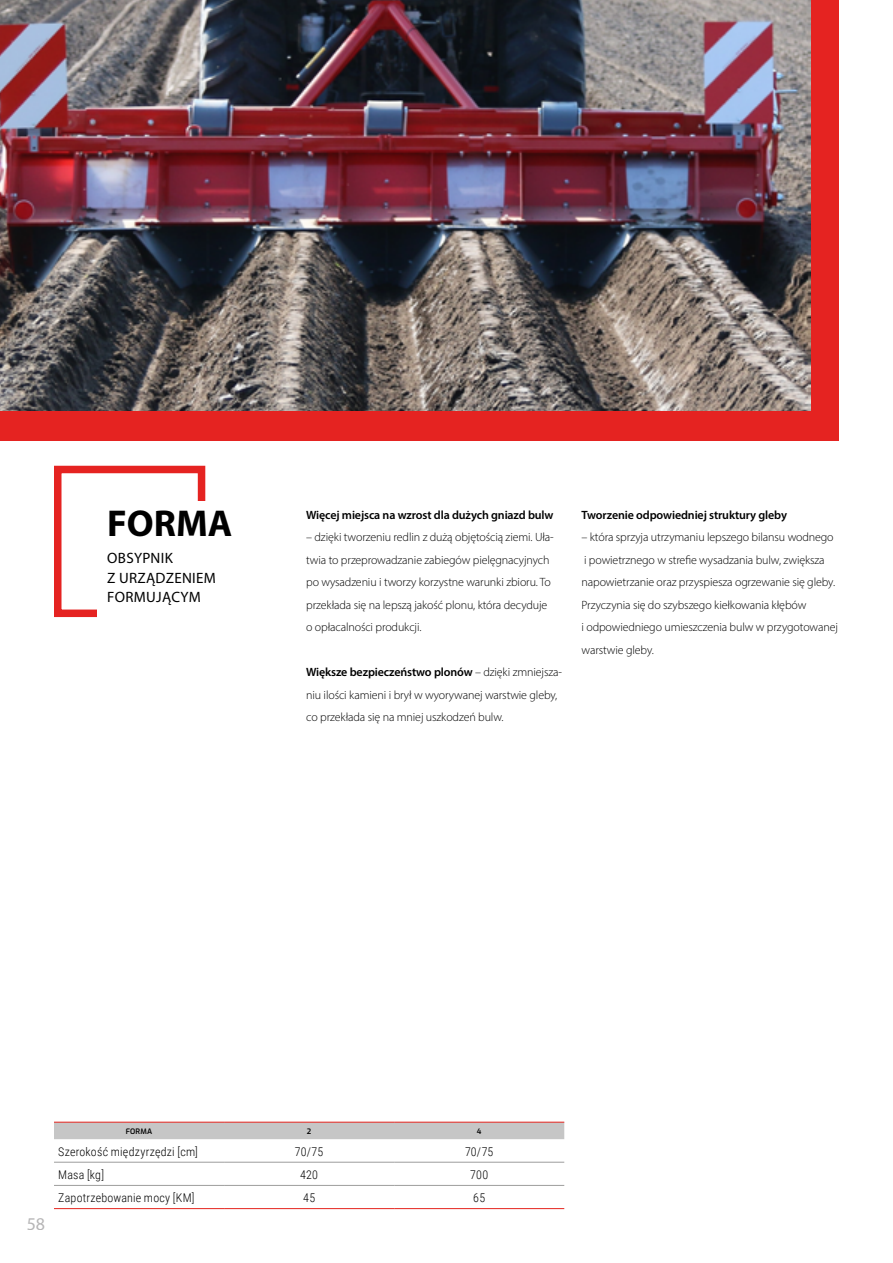
<style>
.page{position:relative;width:893px;height:1263px;background:#fff}
.page>*{position:absolute;margin:0;border:0;box-sizing:border-box;transform-origin:0 0}
.t1{font:700 37.5px "Myriad Pro";color:#000}
.t2{font:18px "Myriad Pro";color:#7a797a}
.t3{font:15px/19.5px "Myriad Pro";letter-spacing:.02em;color:#000}
.t4{font:300 12px/22.5px "Myriad Pro";letter-spacing:-.01em;color:#000}
.t5{font:300 12px "Roboto Condensed";letter-spacing:.015em;color:#000}
.t6{font:600 12px "Myriad Pro";letter-spacing:-.01em;color:#000}
.t7{font:600 7.5px "Exo";letter-spacing:.025em;color:#000}
.s1{font-weight:600}
</style>
<div class="page">
<div style="left:0;top:0;width:838px;height:440px;background:#e52321"></div>
<img style="left:0;top:0;width:810px;height:410px">
<hr style="left:892px;top:0;width:1px;height:440px;background:#e52321">
<div style="left:54px;top:466px;width:151px;height:151px;border:8px solid #e52321"></div>
<div style="left:97px;top:501px;width:139px;height:156px;background:#fff"></div>
<div style="left:54px;top:1123px;width:510px;height:16px;background:#c6c6c6"></div>
<hr style="left:54px;top:1122px;width:170px;height:1px;background:#e5231d">
<hr style="left:224px;top:1122px;width:170px;height:1px;background:#e5231d">
<hr style="left:394px;top:1122px;width:170px;height:1px;background:#e5231d">
<hr style="left:54px;top:1208px;width:170px;height:1px;background:#e5231d">
<hr style="left:224px;top:1208px;width:170px;height:1px;background:#e5231d">
<hr style="left:394px;top:1208px;width:170px;height:1px;background:#e5231d">
<hr style="left:54px;top:1162px;width:170px;height:1px;background:#9d9d9c">
<hr style="left:224px;top:1162px;width:170px;height:1px;background:#9d9d9c">
<hr style="left:394px;top:1162px;width:170px;height:1px;background:#9d9d9c">
<hr style="left:54px;top:1185px;width:170px;height:1px;background:#9d9d9c">
<hr style="left:224px;top:1185px;width:170px;height:1px;background:#9d9d9c">
<hr style="left:394px;top:1185px;width:170px;height:1px;background:#9d9d9c">
<h1 class="t1" style="left:107px;top:499px;width:127px">FORMA</h1>
<p class="t3" style="left:107px;top:548px;width:110px">OBSYPNIK<br>Z URZĄDZENIEM<br>FORMUJĄCYM</p>
<p class="t6" style="left:306px;top:507px;width:249px">Więcej miejsca na wzrost dla dużych gniazd bulw</p>
<p class="t4" style="left:306px;top:526px;width:249px">– dzięki tworzeniu redlin z dużą objętością ziemi. Uła&shy;twia to przeprowadzanie zabiegów pielęgnacyjnych po wysadzeniu i tworzy korzystne warunki zbioru. To przekłada się na lepszą jakość plonu, która decyduje o opłacalności produkcji.</p>
<p class="t4" style="left:306px;top:661px;width:257px"><span class="s1">Większe bezpieczeństwo plonów</span> – dzięki zmniejsza&shy;niu ilości kamieni i brył w wyorywanej warstwie gleby, co przekłada się na mniej uszkodzeń bulw.</p>
<p class="t6" style="left:582px;top:507px;width:207px">Tworzenie odpowiedniej struktury gleby</p>
<p class="t4" style="left:582px;top:526px;width:258px">– która sprzyja utrzymaniu lepszego bilansu wodnego i powietrznego w strefie wysadzania bulw, zwiększa napowietrzanie oraz przyspiesza ogrzewanie się gleby.<br>Przyczynia się do szybszego kiełkowania kłębów<br>i odpowiedniego umieszczenia bulw w przygotowanej warstwie gleby.</p>
<h2 class="t2" style="left:26px;top:1212px;width:20px">58</h2>
<p class="t7" style="left:126px;top:1126px;width:28px">FORMA</p>
<p class="t7" style="left:307px;top:1126px;width:6px">2</p>
<p class="t7" style="left:477px;top:1126px;width:6px">4</p>
<p class="t5" style="left:58px;top:1143px;width:141px">Szerokość międzyrzędzi [cm]</p>
<p class="t5" style="left:295px;top:1143px;width:30px">70/75</p>
<p class="t5" style="left:465px;top:1143px;width:30px">70/75</p>
<p class="t5" style="left:58px;top:1166px;width:47px">Masa [kg]</p>
<p class="t5" style="left:300px;top:1166px;width:19px">420</p>
<p class="t5" style="left:470px;top:1166px;width:19px">700</p>
<p class="t5" style="left:58px;top:1189px;width:138px">Zapotrzebowanie mocy [KM]</p>
<p class="t5" style="left:303px;top:1189px;width:14px">45</p>
<p class="t5" style="left:473px;top:1189px;width:13px">65</p>
</div>
